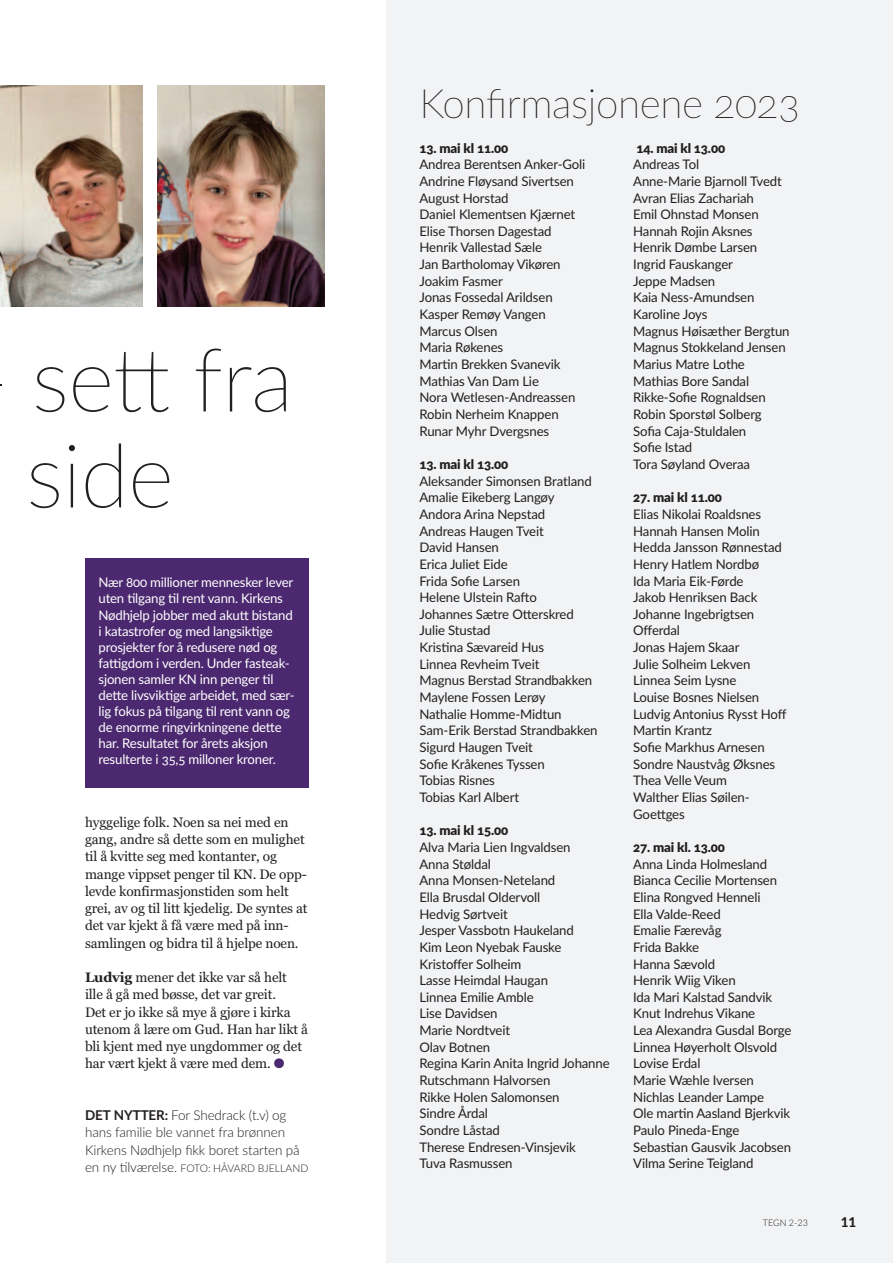
<style>
.page{position:relative;width:893px;height:1263px;background:#fff}
.page>*{position:absolute;margin:0;border:0;box-sizing:border-box;transform-origin:0 0}
.t1{font:100 88.5px/96px "Lato";letter-spacing:-.01em;color:#231f20}
.t2{font:100 40.5px "Lato";letter-spacing:-.01em;color:#231f20}
.t3{font:13.65px/17.2px "Georgia";letter-spacing:-.01em;color:#231f20}
.t4{font:300 13.5px/17.2px "Lato";letter-spacing:-.01em;color:#231f20}
.t5{font:800 13.5px "Lato";color:#231f20}
.t6{font:13.2px/16.6px "Lato";letter-spacing:-.01em;color:#231f20}
.t7{font:13.2px/16px "Lato";letter-spacing:-.015em;color:#fff}
.t8{font:900 13.2px "Lato";letter-spacing:-.01em;color:#231f20}
.t9{font:300 10.5px "Lato";color:#231f20}
.t10{font:300 9px "Lato";color:#231f20}
.s1{font-weight:700}
.s2{color:#4b286f}
.s3{font-size:13.5px}
</style>
<div class="page">
<div style="left:386px;top:0;width:507px;height:1263px;background:#f2f3f4"></div>
<img style="left:0;top:85px;width:142px;height:221px">
<img style="left:157px;top:85px;width:167px;height:221px">
<div style="left:85px;top:559px;width:224px;height:229px;background:#4b286f"></div>
<h1 class="t1" style="left:26px;top:333px;width:269px">sett fra side</h1>
<p class="t7" style="left:99px;top:575px;width:198px">Nær 800 millioner mennesker lever uten tilgang til rent vann. Kirkens Nødhjelp jobber med akutt bistand i katastrofer og med langsiktige prosjekter for å redusere nød og fattigdom i verden. Under fasteak&shy;sjonen samler KN inn penger til dette livsviktige arbeidet, med sær&shy;lig fokus på tilgang til rent vann og de enorme ringvirkningene dette har. Resultatet for årets aksjon resulterte i 35,5 milloner kroner.</p>
<p class="t3" style="left:85px;top:813px;width:224px">hyggelige folk. Noen sa nei med en gang, andre så dette som en mulighet til å kvitte seg med kontanter, og mange vippset penger til KN. De opp&shy;levde konfirmasjonstiden som helt grei, av og til litt kjedelig. De syntes at det var kjekt å få være med på inn&shy;samlingen og bidra til å hjelpe noen.</p>
<p class="t3" style="left:85px;top:969px;width:225px"><span class="s1">Ludvig</span> mener det ikke var så helt ille å gå med bøsse, det var greit.<br>Det er jo ikke så mye å gjøre i kirka utenom å lære om Gud. Han har likt å bli kjent med nye ungdommer og det har vært kjekt å være med dem. <span class="s2">●</span></p>
<p class="t4" style="left:85px;top:1107px;width:216px"><span class="s1">DET NYTTER:</span> For Shedrack (t.v) og hans familie ble vannet fra brønnen<br>Kirkens Nødhjelp fikk boret starten på</p>
<p class="t9" style="left:85px;top:1162px;width:225px"><span class="s3">en ny tilværelse.</span> FOTO: HÅVARD BJELLAND</p>
<h2 class="t2" style="left:419px;top:80px;width:382px">Konfirmasjonene 2023</h2>
<p class="t8" style="left:419px;top:140px;width:90px">13. mai kl 11.00</p>
<p class="t6" style="left:419px;top:156px;width:167px">Andrea Berentsen Anker-Goli<br>Andrine Fløysand Sivertsen<br>August Horstad<br>Daniel Klementsen Kjærnet<br>Elise Thorsen Dagestad<br>Henrik Vallestad Sæle<br>Jan Bartholomay Vikøren<br>Joakim Fasmer<br>Jonas Fossedal Arildsen<br>Kasper Remøy Vangen<br>Marcus Olsen<br>Maria Røkenes<br>Martin Brekken Svanevik<br>Mathias Van Dam Lie<br>Nora Wetlesen-Andreassen<br>Robin Nerheim Knappen<br>Runar Myhr Dvergsnes</p>
<p class="t8" style="left:419px;top:457px;width:90px">13. mai kl 13.00</p>
<p class="t6" style="left:419px;top:473px;width:180px">Aleksander Simonsen Bratland<br>Amalie Eikeberg Langøy<br>Andora Arina Nepstad<br>Andreas Haugen Tveit<br>David Hansen<br>Erica Juliet Eide<br>Frida Sofie Larsen<br>Helene Ulstein Rafto<br>Johannes Sætre Otterskred<br>Julie Stustad<br>Kristina Sævareid Hus<br>Linnea Revheim Tveit<br>Magnus Berstad Strandbakken<br>Maylene Fossen Lerøy<br>Nathalie Homme-Midtun<br>Sam-Erik Berstad Strandbakken<br>Sigurd Haugen Tveit<br>Sofie Kråkenes Tyssen<br>Tobias Risnes<br>Tobias Karl Albert</p>
<p class="t8" style="left:419px;top:823px;width:90px">13. mai kl 15.00</p>
<p class="t6" style="left:419px;top:839px;width:192px">Alva Maria Lien Ingvaldsen<br>Anna Støldal<br>Anna Monsen-Neteland<br>Ella Brusdal Oldervoll<br>Hedvig Sørtveit<br>Jesper Vassbotn Haukeland<br>Kim Leon Nyebak Fauske<br>Kristoffer Solheim<br>Lasse Heimdal Haugan<br>Linnea Emilie Amble<br>Lise Davidsen<br>Marie Nordtveit<br>Olav Botnen<br>Regina Karin Anita Ingrid Johanne<br>Rutschmann Halvorsen<br>Rikke Holen Salomonsen<br>Sindre Årdal<br>Sondre Låstad<br>Therese Endresen-Vinsjevik<br>Tuva Rasmussen</p>
<p class="t8" style="left:636px;top:140px;width:90px">14. mai kl 13.00</p>
<p class="t6" style="left:633px;top:156px;width:158px">Andreas Tol<br>Anne-Marie Bjarnoll Tvedt<br>Avran Elias Zachariah<br>Emil Ohnstad Monsen<br>Hannah Rojin Aksnes<br>Henrik Dømbe Larsen<br>Ingrid Fauskanger<br>Jeppe Madsen<br>Kaia Ness-Amundsen<br>Karoline Joys<br>Magnus Høisæther Bergtun<br>Magnus Stokkeland Jensen<br>Marius Matre Lothe<br>Mathias Bore Sandal<br>Rikke-Sofie Rognaldsen<br>Robin Sporstøl Solberg<br>Sofia Caja-Stuldalen<br>Sofie Istad<br>Tora Søyland Overaa</p>
<p class="t8" style="left:633px;top:490px;width:90px">27. mai kl 11.00</p>
<p class="t6" style="left:633px;top:506px;width:155px">Elias Nikolai Roaldsnes<br>Hannah Hansen Molin<br>Hedda Jansson Rønnestad<br>Henry Hatlem Nordbø<br>Ida Maria Eik-Førde<br>Jakob Henriksen Back<br>Johanne Ingebrigtsen<br>Offerdal<br>Jonas Hajem Skaar<br>Julie Solheim Lekven<br>Linnea Seim Lysne<br>Louise Bosnes Nielsen<br>Ludvig Antonius Rysst Hoff<br>Martin Krantz<br>Sofie Markhus Arnesen<br>Sondre Naustvåg Øksnes<br>Thea Velle Veum<br>Walther Elias Søilen-<br>Goettges</p>
<p class="t8" style="left:633px;top:840px;width:93px">27. mai kl. 13.00</p>
<p class="t6" style="left:633px;top:856px;width:160px">Anna Linda Holmesland<br>Bianca Cecilie Mortensen<br>Elina Rongved Henneli<br>Ella Valde-Reed<br>Emalie Færevåg<br>Frida Bakke<br>Hanna Sævold<br>Henrik Wiig Viken<br>Ida Mari Kalstad Sandvik<br>Knut Indrehus Vikane<br>Lea Alexandra Gusdal Borge<br>Linnea Høyerholt Olsvold<br>Lovise Erdal<br>Marie Wæhle Iversen<br>Nichlas Leander Lampe<br>Ole martin Aasland Bjerkvik<br>Paulo Pineda-Enge<br>Sebastian Gausvik Jacobsen<br>Vilma Serine Teigland</p>
<p class="t10" style="left:763px;top:1218px;width:47px">TEGN 2-23</p>
<p class="t5" style="left:841px;top:1214px;width:17px">11</p>
</div>
